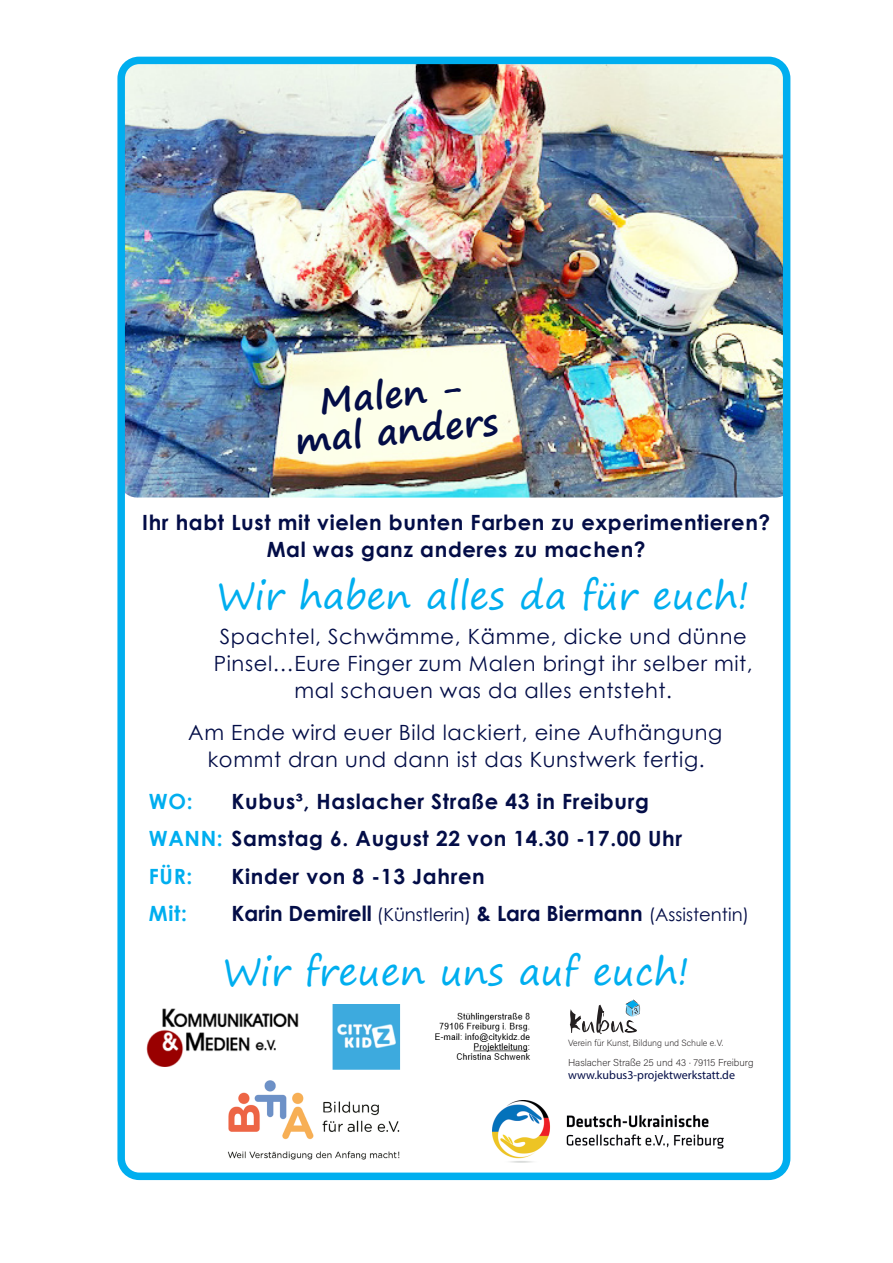
<style>
.page{position:relative;width:893px;height:1263px;background:#fff}
.page>*{position:absolute;margin:0;border:0;box-sizing:border-box;transform-origin:0 0}
.t1{font:37.5px "Segoe Print";color:#00aeef}
.t2{font:700 36px "Segoe Print";color:#030d47}
.t3{font:21px/27px "Century Gothic";letter-spacing:.03em;color:#030d47;text-align:center}
.t4{font:700 21px "Century Gothic";letter-spacing:.03em;color:#030d47}
.t5{font:700 21px "Century Gothic";color:#030d47}
.t6{font:700 21px "Century Gothic";letter-spacing:.03em;color:#00aeef}
.t7{font:12px "Myriad Pro";color:#030d47}
.t8{font:200 10.05px "Acumin Pro";color:#231f20}
.t9{font:200 9px "Acumin Pro";color:#231f20}
.s1{color:#00aeef}
.s2{font-weight:400;font-size:18px}
</style>
<div class="page">
<img style="left:126px;top:66px;width:655px;height:431px">
<div style="left:117px;top:57px;width:673px;height:1123px;border:8px solid #00aeef;border-radius:18px"></div>
<svg style="left:570px;top:999px;width:70px;height:35px"></svg>
<img style="left:146px;top:1004px;width:216px;height:63px">
<img style="left:322px;top:1005px;width:208px;height:65px">
<img style="left:228px;top:1080px;width:171px;height:80px">
<img style="left:492px;top:1101px;width:232px;height:61px">
<p class="t2" style="left:316px;top:369px;width:147px;rotate:-6deg">Malen -</p>
<p class="t2" style="left:292px;top:409px;width:205px;rotate:-6deg">mal anders</p>
<p class="t4" style="left:142px;top:507px;width:630px">Ihr habt Lust mit vielen bunten Farben zu experimentieren?</p>
<p class="t4" style="left:267px;top:534px;width:380px">Mal was ganz anderes zu machen?</p>
<p class="t1" style="left:217px;top:562px;width:534px">Wir haben alles da für euch!</p>
<p class="t3" style="left:220px;top:622px;width:529px">Spachtel, Schwämme, Kämme, dicke und dünne</p>
<p class="t3" style="left:214px;top:649px;width:541px">Pinsel…Eure Finger zum Malen bringt ihr selber mit,</p>
<p class="t3" style="left:294px;top:676px;width:379px">mal schauen was da alles entsteht.</p>
<p class="t3" style="left:188px;top:718px;width:536px">Am Ende wird euer Bild lackiert, eine Aufhängung kommt dran und dann ist das Kunstwerk fertig.</p>
<p class="t6" style="left:149px;top:785px;width:45px">WO:</p>
<p class="t4" style="left:231px;top:785px;width:419px">Kubus³, Haslacher Straße 43 in Freiburg</p>
<p class="t4" style="left:149px;top:823px;width:535px"><span class="s1">WANN:</span> Samstag 6. August 22 von 14.30 -17.00 Uhr</p>
<p class="t6" style="left:149px;top:860px;width:45px">FÜR:</p>
<p class="t4" style="left:231px;top:860px;width:255px">Kinder von 8 -13 Jahren</p>
<p class="t6" style="left:149px;top:898px;width:40px">Mit:</p>
<p class="t5" style="left:231px;top:898px;width:519px">Karin Demirell <span class="s2">(Künstlerin)</span> &amp; Lara Biermann <span class="s2">(Assistentin)</span></p>
<p class="t1" style="left:223px;top:938px;width:469px">Wir freuen uns auf euch!</p>
<p class="t9" style="left:568px;top:1037px;width:157px">Verein für Kunst, Bildung und Schule e. V.</p>
<p class="t8" style="left:568px;top:1055px;width:187px">Haslacher Straße 25 und 43 · 79115 Freiburg</p>
<p class="t7" style="left:568px;top:1068px;width:168px">www.kubus3-projektwerkstatt.de</p>
</div>
